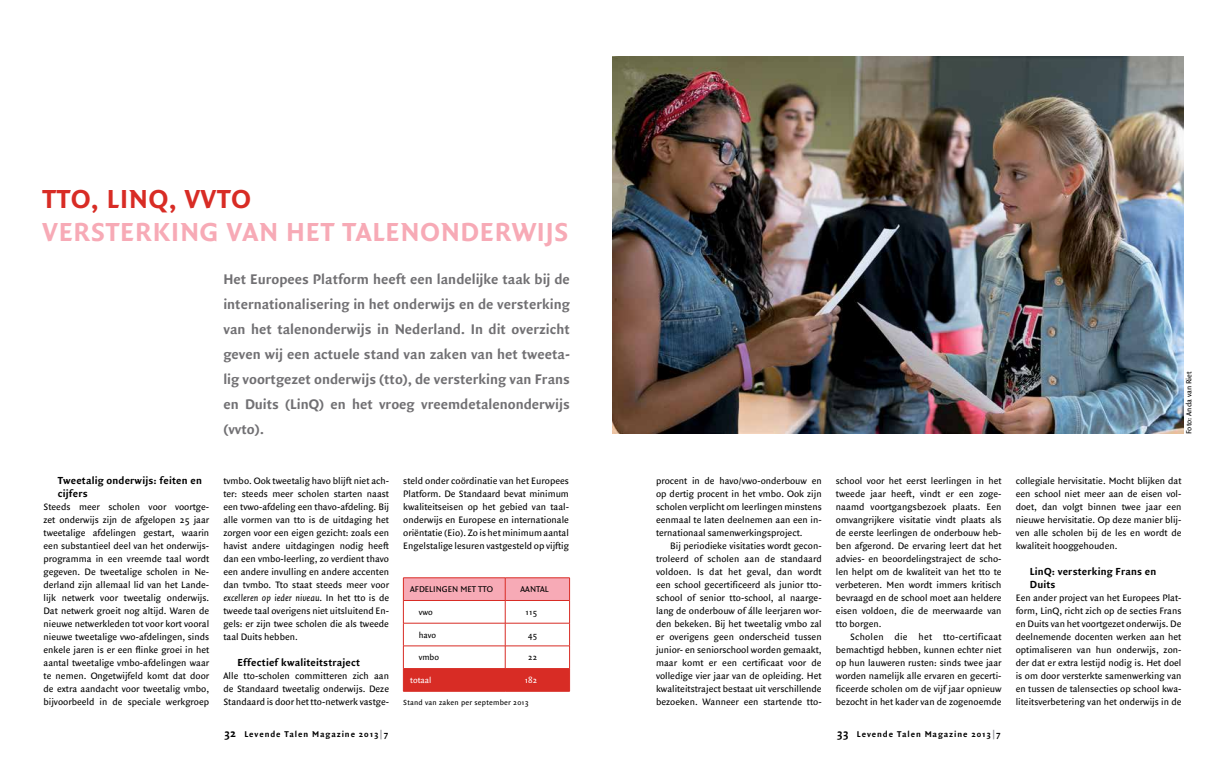
<style>
.page{position:relative;width:1225px;height:766px;background:#fff}
.page>*{position:absolute;margin:0;border:0;box-sizing:border-box;transform-origin:0 0}
.t1{font:700 28px "Quadraat Sans";letter-spacing:.03em;color:#f7aab6}
.t2{font:700 28px "Quadraat Sans";letter-spacing:.03em;color:#d82c25}
.t3{font:700 15px/25px "Quadraat Sans";color:#717073;text-align:justify}
.t4{font:700 11px/13px "Quadraat Sans";letter-spacing:.015em;color:#000}
.t5{font:10px/13px "Quadraat Sans";color:#000;text-align:justify}
.t6{font:700 9px "Quadraat Sans";letter-spacing:.1em;color:#000}
.t7{font:9px "Quadraat Sans";color:#000}
.t8{font:9px "Quadraat Sans";color:#fff}
.t9{font:8px "Quadraat Sans";letter-spacing:.025em;color:#000}
.t10{font:8px "Quadraat Sans";color:#000}
.s1{font-style:italic}
.s2{font-size:12px}
.s3{color:#919195}
</style>
<div class="page">
<img style="left:612px;top:57px;width:571px;height:377px">
<svg style="left:403px;top:577px;width:167px;height:114px"></svg>
<hr style="left:403px;top:691px;width:102px;height:1px;background:#d82c25">
<hr style="left:505px;top:691px;width:65px;height:1px;background:#d82c25">
<h1 class="t2" style="left:43px;top:183px;width:210px">TTO, LINQ, VVTO</h1>
<h1 class="t1" style="left:43px;top:216px;width:527px">VERSTERKING VAN HET TALENONDERWIJS</h1>
<p class="t3" style="left:223px;top:267px;width:348px">Het Europees Platform heeft een landelijke taak bij de internationalisering in het onderwijs en de versterking van het talenonderwijs in Nederland. In dit overzicht geven wij een actuele stand van zaken van het tweeta&shy;lig voortgezet onderwijs (tto), de versterking van Frans en Duits (LinQ) en het vroeg vreemdetalenonderwijs (vvto).</p>
<p class="t10" style="left:1184px;top:434px;width:64px;rotate:-90deg">Foto: Anda van Riet</p>
<p class="t4" style="left:58px;top:474px;width:146px">Tweetalig onderwijs: feiten en cijfers</p>
<p class="t5" style="left:44px;top:500px;width:167px">Steeds meer scholen voor voortge&shy;zet onderwijs zijn de afgelopen 25 jaar tweetalige afdelingen gestart, waarin een substantieel deel van het onderwijs&shy;programma in een vreemde taal wordt gegeven. De tweetalige scholen in Ne&shy;derland zijn allemaal lid van het Lande&shy;lijk netwerk voor tweetalig onderwijs.<br>Dat netwerk groeit nog altijd. Waren de nieuwe netwerkleden tot voor kort vooral nieuwe tweetalige vwo-afdelingen, sinds enkele jaren is er een flinke groei in het aantal tweetalige vmbo-afdelingen waar te nemen. Ongetwijfeld komt dat door de extra aandacht voor tweetalig vmbo, bijvoorbeeld in de speciale werkgroep</p>
<p class="t5" style="left:223px;top:474px;width:167px">tvmbo. Ook tweetalig havo blijft niet ach&shy;ter: steeds meer scholen starten naast een tvwo-afdeling een thavo-afdeling. Bij alle vormen van tto is de uitdaging het zorgen voor een eigen gezicht: zoals een havist andere uitdagingen nodig heeft dan een vmbo-leerling, zo verdient thavo een andere invulling en andere accenten dan tvmbo. Tto staat steeds meer voor <span class="s1">excelleren op ieder niveau</span>. In het tto is de tweede taal overigens niet uitsluitend En&shy;gels: er zijn twee scholen die als tweede taal Duits hebben.</p>
<p class="t4" style="left:237px;top:656px;width:124px">Effectief kwaliteitstraject</p>
<p class="t5" style="left:223px;top:669px;width:167px">Alle tto-scholen committeren zich aan de Standaard tweetalig onderwijs. Deze Standaard is door het tto-netwerk vastge-</p>
<p class="t5" style="left:403px;top:474px;width:167px">steld onder coördinatie van het Europees Platform. De Standaard bevat minimum kwaliteitseisen op het gebied van taal&shy;onderwijs en Europese en internationale oriëntatie (Eio). Zo is het minimum aantal Engelstalige lesuren vastgesteld op vijftig</p>
<p class="t7" style="left:410px;top:584px;width:84px">AFDELINGEN MET TTO</p>
<p class="t7" style="left:520px;top:584px;width:30px">AANTAL</p>
<p class="t7" style="left:419px;top:606px;width:16px">vwo</p>
<p class="t7" style="left:525px;top:606px;width:13px">115</p>
<p class="t7" style="left:419px;top:629px;width:19px">havo</p>
<p class="t7" style="left:528px;top:629px;width:10px">45</p>
<p class="t7" style="left:419px;top:652px;width:22px">vmbo</p>
<p class="t7" style="left:528px;top:652px;width:10px">22</p>
<p class="t8" style="left:410px;top:674px;width:23px">totaal</p>
<p class="t8" style="left:525px;top:674px;width:14px">182</p>
<p class="t9" style="left:403px;top:697px;width:127px">Stand van zaken per september 2013</p>
<p class="t5" style="left:656px;top:474px;width:167px">procent in de havo/vwo-onderbouw en op dertig procent in het vmbo. Ook zijn scholen verplicht om leerlingen minstens eenmaal te laten deelnemen aan een in&shy;ternationaal samenwerkingsproject.</p>
<p class="t5" style="left:656px;top:539px;width:167px;text-indent:14px">Bij periodieke visitaties wordt gecon&shy;troleerd of scholen aan de standaard voldoen. Is dat het geval, dan wordt een school gecertificeerd als junior tto&shy;school of senior tto-school, al naarge&shy;lang de onderbouw of álle leerjaren wor&shy;den bekeken. Bij het tweetalig vmbo zal er overigens geen onderscheid tussen junior- en seniorschool worden gemaakt, maar komt er een certificaat voor de volledige vier jaar van de opleiding. Het kwaliteitstraject bestaat uit verschillende bezoeken. Wanneer een startende tto-</p>
<p class="t5" style="left:836px;top:474px;width:167px">school voor het eerst leerlingen in het tweede jaar heeft, vindt er een zoge&shy;naamd voortgangsbezoek plaats. Een omvangrijkere visitatie vindt plaats als de eerste leerlingen de onderbouw heb&shy;ben afgerond. De ervaring leert dat het advies- en beoordelingstraject de scho&shy;len helpt om de kwaliteit van het tto te verbeteren. Men wordt immers kritisch bevraagd en de school moet aan heldere eisen voldoen, die de meerwaarde van tto borgen.</p>
<p class="t5" style="left:836px;top:630px;width:167px;text-indent:14px">Scholen die het tto-certificaat bemachtigd hebben, kunnen echter niet op hun lauweren rusten: sinds twee jaar worden namelijk alle ervaren en gecerti&shy;ficeerde scholen om de vijf jaar opnieuw bezocht in het kader van de zogenoemde</p>
<p class="t6" style="left:224px;top:729px;width:166px"><span class="s2">32</span> Levende Talen Magazine 2013<span class="s3">|</span>7</p>
<p class="t6" style="left:836px;top:729px;width:166px"><span class="s2">33</span> Levende Talen Magazine 2013<span class="s3">|</span>7</p>
<p class="t5" style="left:1015px;top:474px;width:167px">collegiale hervisitatie. Mocht blijken dat een school niet meer aan de eisen vol&shy;doet, dan volgt binnen twee jaar een nieuwe hervisitatie. Op deze manier blij&shy;ven alle scholen bij de les en wordt de kwaliteit hooggehouden.</p>
<p class="t4" style="left:1030px;top:565px;width:128px">LinQ: versterking Frans en<br>Duits</p>
<p class="t5" style="left:1015px;top:591px;width:167px">Een ander project van het Europees Plat&shy;form, LinQ, richt zich op de secties Frans en Duits van het voortgezet onderwijs. De deelnemende docenten werken aan het optimaliseren van hun onderwijs, zon&shy;der dat er extra lestijd nodig is. Het doel is om door versterkte samenwerking van en tussen de talensecties op school kwa&shy;liteitsverbetering van het onderwijs in de</p>
</div>
